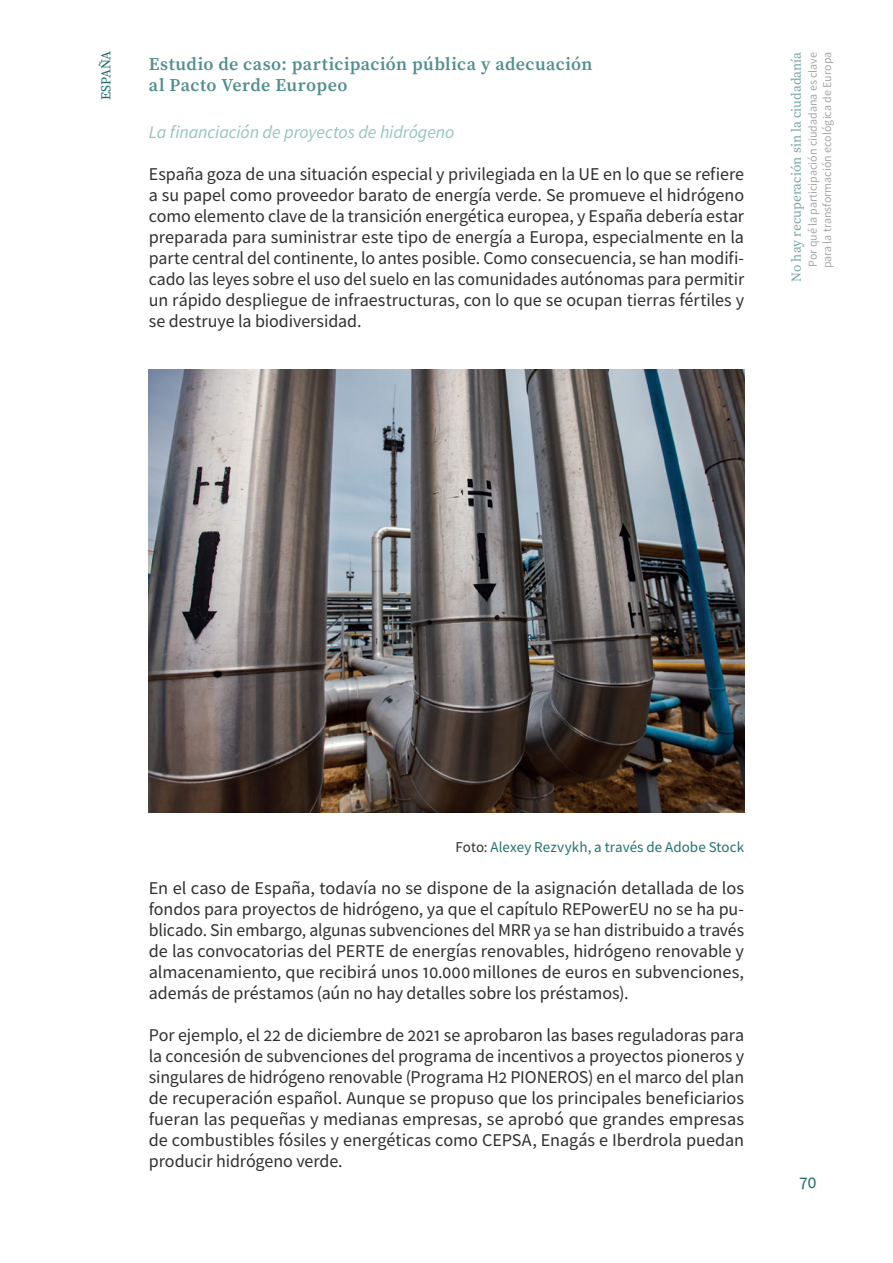
<style>
.page{position:relative;width:893px;height:1263px;background:#fff}
.page>*{position:absolute;margin:0;border:0;box-sizing:border-box;transform-origin:0 0}
._04_Cos_de_text{font:18px/21px "Source Sans Variable";letter-spacing:.015em;color:#312f30;text-align:justify}
._03_Titolets{font:18px/21.6px "Source Serif Variable";letter-spacing:.035em;color:#538f90}
.titols_en_cursiva{font:italic 18px "Source Sans Variable";letter-spacing:.01em;color:#95c5bc}
.t1{font:18px "Source Sans Variable";color:#257172}
.Nota_pie_de_página{font:15px "Source Sans Variable";letter-spacing:.03em;color:#257172}
._01_Coverta{font:13.5px "Source Serif Variable";color:#1a6a6b}
.t2{font:12px/14.4px "Source Sans Variable";letter-spacing:.015em;color:#6c6d70}
.s1{color:#312f30}
</style>
<div class="page">
<img style="left:149px;top:369px;width:595px;height:444px">
<p class="_01_Coverta" style="left:97px;top:100px;width:51px;rotate:-90deg">ESPAÑA</p>
<p class="_03_Titolets" style="left:149px;top:53px;width:445px">Estudio de caso: participación pública y adecuación al Pacto Verde Europeo</p>
<p class="titols_en_cursiva" style="left:149px;top:121px;width:307px">La financiación de proyectos de hidrógeno</p>
<p class="_04_Cos_de_text" style="left:149px;top:164px;width:597px">España goza de una situación especial y privilegiada en la UE en lo que se refiere a su papel como proveedor barato de energía verde. Se promueve el hidrógeno como elemento clave de la transición energética europea, y España debería estar preparada para suministrar este tipo de energía a Europa, especialmente en la parte central del continente, lo antes posible. Como consecuencia, se han modifi&shy;cado las leyes sobre el uso del suelo en las comunidades autónomas para permitir un rápido despliegue de infraestructuras, con lo que se ocupan tierras fértiles y se destruye la biodiversidad.</p>
<p class="_01_Coverta" style="left:787px;top:282px;width:231px;rotate:-90deg">No hay recuperación sin la ciudadanía</p>
<p class="t2" style="left:806px;top:268px;width:218px;rotate:-90deg">Por qué la participación ciudadana es clave para la transformación ecológica de Europa</p>
<p class="Nota_pie_de_página" style="left:456px;top:838px;width:289px"><span class="s1">Foto:</span> Alexey Rezvykh, a través de Adobe Stock</p>
<p class="_04_Cos_de_text" style="left:149px;top:878px;width:596px">En el caso de España, todavía no se dispone de la asignación detallada de los fondos para proyectos de hidrógeno, ya que el capítulo REPowerEU no se ha pu&shy;blicado. Sin embargo, algunas subvenciones del MRR ya se han distribuido a través de las convocatorias del PERTE de energías renovables, hidrógeno renovable y almacenamiento, que recibirá unos 10.000 millones de euros en subvenciones, además de préstamos (aún no hay detalles sobre los préstamos).</p>
<p class="_04_Cos_de_text" style="left:149px;top:1025px;width:596px">Por ejemplo, el 22 de diciembre de 2021 se aprobaron las bases reguladoras para la concesión de subvenciones del programa de incentivos a proyectos pioneros y singulares de hidrógeno renovable (Programa H2 PIONEROS) en el marco del plan de recuperación español. Aunque se propuso que los principales beneficiarios fueran las pequeñas y medianas empresas, se aprobó que grandes empresas de combustibles fósiles y energéticas como CEPSA, Enagás e Iberdrola puedan producir hidrógeno verde.</p>
<p class="t1" style="left:799px;top:1171px;width:19px">70</p>
</div>
